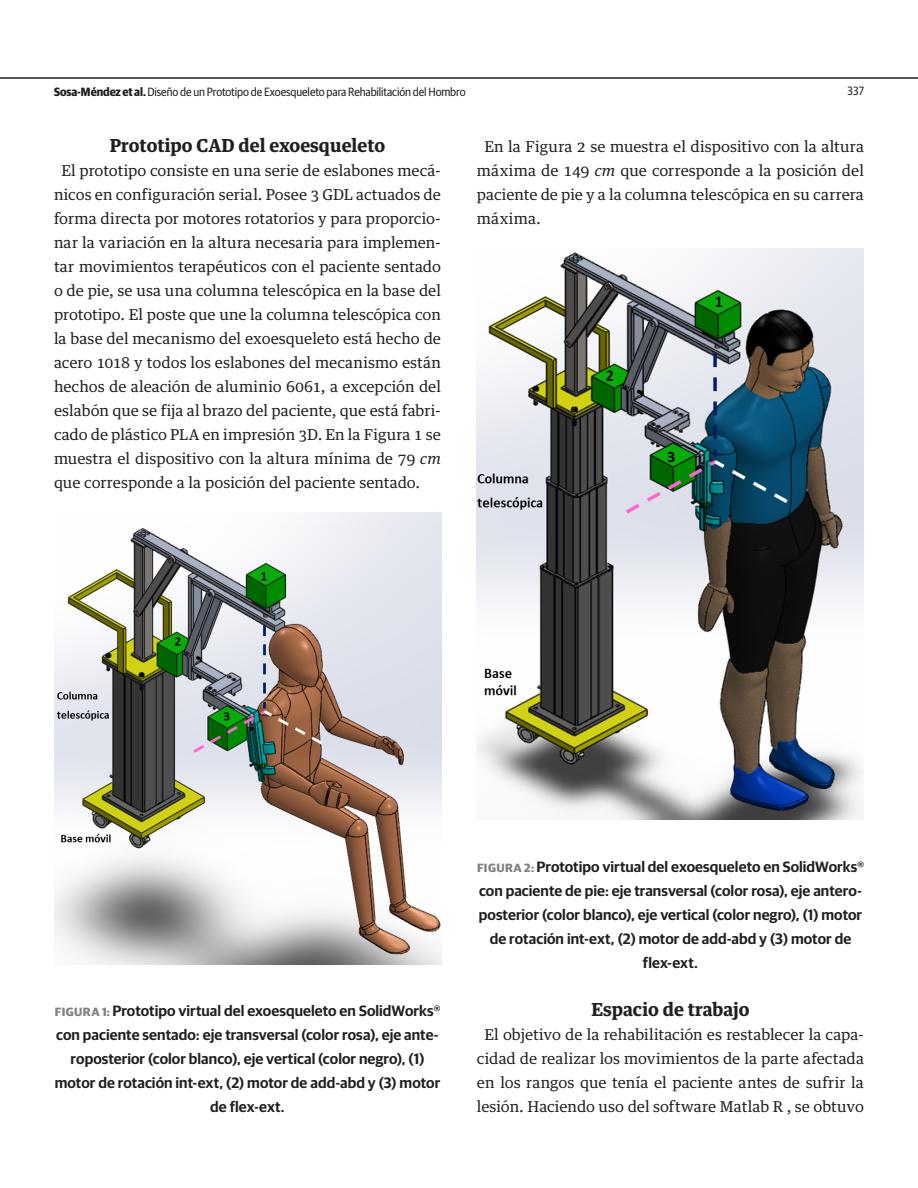
<style>
.page{position:relative;width:918px;height:1188px;background:#fff}
.page>*{position:absolute;margin:0;border:0;box-sizing:border-box;transform-origin:0 0}
.Subcabeza_centrada{font:700 18px "Guardian Egyptian Text";color:#231f20}
.Texto{font:15px/24px "Guardian Egyptian Text";letter-spacing:.005em;color:#231f20;text-align:justify}
.Etiqueta_Figura_copy{font:600 15px/24px "Guardian Sans";letter-spacing:.005em;color:#231f20;text-align:center}
.t1{font:12px "Guardian Sans Narrow";letter-spacing:-.01em;color:#231f20}
.s1{font-weight:700}
.s2{font-style:italic}
.s3{font-weight:700;font-size:12px;color:#808285}
</style>
<div class="page">
<hr style="left:0;top:77px;width:918px;height:2px;background:#231f20">
<img style="left:54px;top:512px;width:387px;height:453px">
<img style="left:477px;top:248px;width:387px;height:572px">
<p class="t1" style="left:54px;top:83px;width:413px"><span class="s1">Sosa-Méndez et al.</span> Diseño de un Prototipo de Exoesqueleto para Rehabilitación del Hombro</p>
<p class="t1" style="left:848px;top:82px;width:18px">337</p>
<p class="Subcabeza_centrada" style="left:110px;top:130px;width:277px">Prototipo CAD del exoesqueleto</p>
<p class="Texto" style="left:54px;top:157px;width:389px;text-indent:7px">El prototipo consiste en una serie de eslabones mecá&shy;nicos en configuración serial. Posee 3 GDL actuados de forma directa por motores rotatorios y para proporcio&shy;nar la variación en la altura necesaria para implemen&shy;tar movimientos terapéuticos con el paciente sentado o de pie, se usa una columna telescópica en la base del prototipo. El poste que une la columna telescópica con la base del mecanismo del exoesqueleto está hecho de acero 1018 y todos los eslabones del mecanismo están hechos de aleación de aluminio 6061, a excepción del eslabón que se fija al brazo del paciente, que está fabri&shy;cado de plástico PLA en impresión 3D. En la Figura 1 se muestra el dispositivo con la altura mínima de 79 <span class="s2">cm </span>que corresponde a la posición del paciente sentado.</p>
<p class="Texto" style="left:477px;top:133px;width:389px;text-indent:7px">En la Figura 2 se muestra el dispositivo con la altura máxima de 149 <span class="s2">cm</span> que corresponde a la posición del paciente de pie y a la columna telescópica en su carrera máxima.</p>
<p class="Etiqueta_Figura_copy" style="left:55px;top:997px;width:387px"><span class="s3">FIGURA 1:</span> Prototipo virtual del exoesqueleto en SolidWorks® con paciente sentado: eje transversal (color rosa), eje ante&shy;roposterior (color blanco), eje vertical (color negro), (1) motor de rotación int-ext, (2) motor de add-abd y (3) motor de flex-ext.</p>
<p class="Etiqueta_Figura_copy" style="left:477px;top:853px;width:388px"><span class="s3">FIGURA 2:</span> Prototipo virtual del exoesqueleto en SolidWorks® con paciente de pie: eje transversal (color rosa), eje antero&shy;posterior (color blanco), eje vertical (color negro), (1) motor de rotación int-ext, (2) motor de add-abd y (3) motor de flex-ext.</p>
<p class="Subcabeza_centrada" style="left:592px;top:994px;width:159px">Espacio de trabajo</p>
<p class="Texto" style="left:477px;top:1021px;width:389px;text-align:center">El objetivo de la rehabilitación es restablecer la capa&shy;cidad de realizar los movimientos de la parte afectada en los rangos que tenía el paciente antes de sufrir la lesión. Haciendo uso del software Matlab R , se obtuvo</p>
</div>
